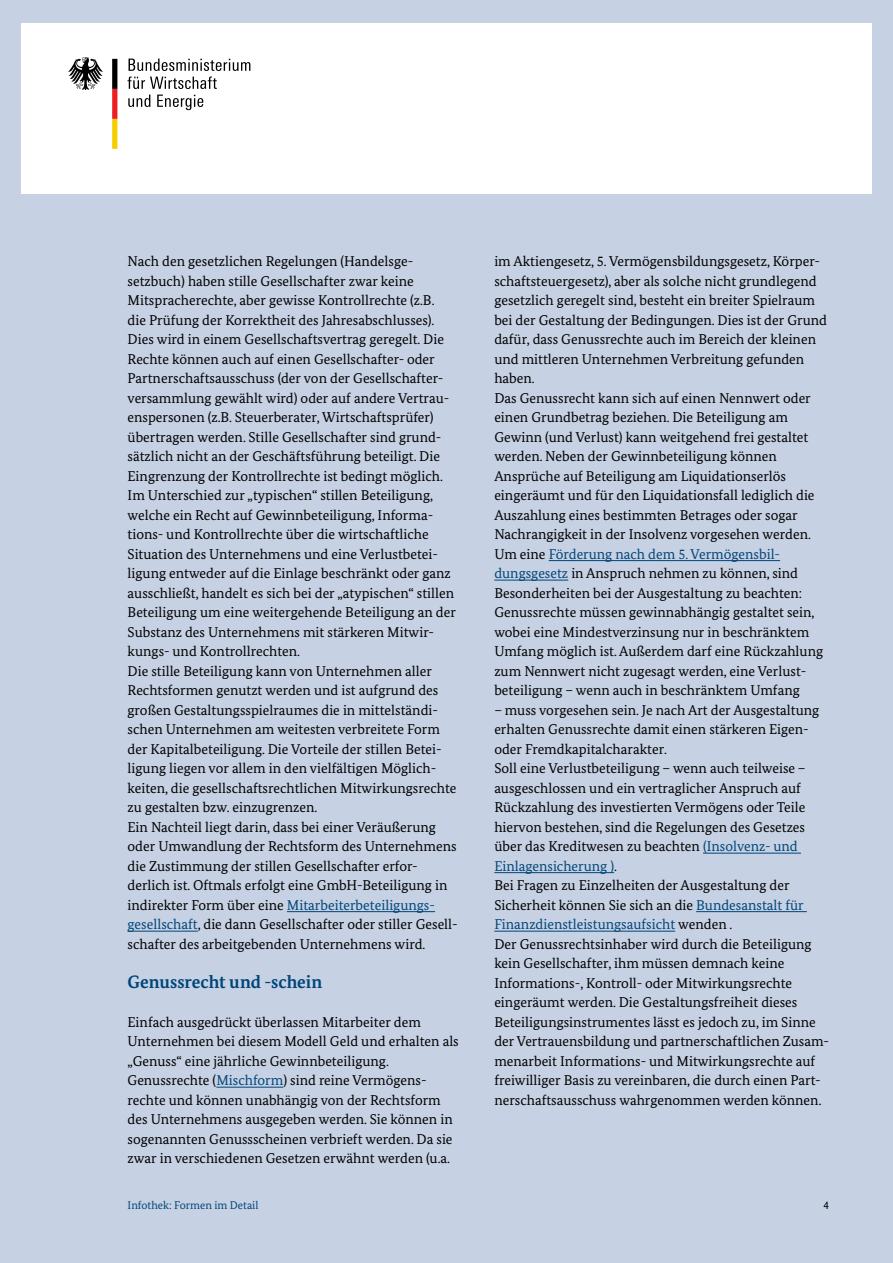
<style>
.page{position:relative;width:893px;height:1263px;background:#c6d1e3}
.page>*{position:absolute;margin:0;border:0;box-sizing:border-box;transform-origin:0 0}
.t1{font:700 18px "Bundes Serif";letter-spacing:-.005em;color:#004579}
.Absatz{font:14.25px/19.5px "Bundes Serif";color:#000}
.t2{font:11.25px "Bundes Serif";color:#004579}
.t3{font:11.25px "Bundes Sans";color:#000}
.s1{color:#004579}
</style>
<div class="page">
<div style="left:21px;top:23px;width:851px;height:170px;background:#fff"></div>
<svg style="left:68px;top:57px;width:35px;height:33px"></svg>
<svg style="left:112px;top:59px;width:5px;height:90px"></svg>
<svg style="left:127px;top:59px;width:123px;height:30px"></svg>
<svg style="left:128px;top:95px;width:22px;height:12px"></svg>
<svg style="left:157px;top:95px;width:46px;height:15px"></svg>
<hr style="left:287px;top:911px;width:148px;height:1px;background:#004579">
<hr style="left:128px;top:931px;width:70px;height:1px;background:#004579">
<hr style="left:216px;top:1087px;width:67px;height:1px;background:#004579">
<hr style="left:549px;top:560px;width:231px;height:1px;background:#004579">
<hr style="left:494px;top:580px;width:74px;height:1px;background:#004579">
<hr style="left:703px;top:853px;width:98px;height:1px;background:#004579">
<hr style="left:494px;top:872px;width:120px;height:1px;background:#004579">
<hr style="left:696px;top:911px;width:111px;height:1px;background:#004579">
<hr style="left:494px;top:931px;width:181px;height:1px;background:#004579">
<p class="Absatz" style="left:128px;top:251px;width:323px">Nach den gesetzlichen Regelungen (Handelsge&shy;setzbuch) haben stille Gesellschafter zwar keine Mitspracherechte, aber gewisse Kontrollrechte (z.B. die Prüfung der Korrektheit des Jahresabschlusses).<br>Dies wird in einem Gesellschaftsvertrag geregelt. Die Rechte können auch auf einen Gesellschafter- oder Partnerschaftsausschuss (der von der Gesellschafter&shy;versammlung gewählt wird) oder auf andere Vertrau&shy;enspersonen (z.B. Steuerberater, Wirtschaftsprüfer) übertragen werden. Stille Gesellschafter sind grund&shy;sätzlich nicht an der Geschäftsführung beteiligt. Die Eingrenzung der Kontrollrechte ist bedingt möglich.</p>
<p class="Absatz" style="left:128px;top:485px;width:330px">Im Unterschied zur „typischen“ stillen Beteiligung, welche ein Recht auf Gewinnbeteiligung, Informa&shy;tions- und Kontrollrechte über die wirtschaftliche Situation des Unternehmens und eine Verlustbetei&shy;ligung entweder auf die Einlage beschränkt oder ganz ausschließt, handelt es sich bei der „atypischen“ stillen Beteiligung um eine weitergehende Beteiligung an der Substanz des Unternehmens mit stärkeren Mitwir&shy;kungs- und Kontrollrechten.</p>
<p class="Absatz" style="left:128px;top:661px;width:330px">Die stille Beteiligung kann von Unternehmen aller Rechtsformen genutzt werden und ist aufgrund des großen Gestaltungsspielraumes die in mittelständi&shy;schen Unternehmen am weitesten verbreitete Form der Kapitalbeteiligung. Die Vorteile der stillen Betei&shy;ligung liegen vor allem in den vielfältigen Möglich&shy;keiten, die gesellschaftsrechtlichen Mitwirkungsrechte zu gestalten bzw. einzugrenzen.</p>
<p class="Absatz" style="left:128px;top:817px;width:332px">Ein Nachteil liegt darin, dass bei einer Veräußerung oder Umwandlung der Rechtsform des Unternehmens die Zustimmung der stillen Gesellschafter erfor&shy;derlich ist. Oftmals erfolgt eine GmbH-Beteiligung in indirekter Form über eine <span class="s1">Mitarbeiterbeteiligungs&shy;gesellschaft</span>, die dann Gesellschafter oder stiller Gesell&shy;schafter des arbeitgebenden Unternehmens wird.</p>
<h3 class="t1" style="left:128px;top:971px;width:196px">Genussrecht und -schein</h3>
<p class="Absatz" style="left:128px;top:1012px;width:333px">Einfach ausgedrückt überlassen Mitarbeiter dem<br>Unternehmen bei diesem Modell Geld und erhalten als „Genuss“ eine jährliche Gewinnbeteiligung.</p>
<p class="Absatz" style="left:128px;top:1070px;width:327px">Genussrechte (<span class="s1">Mischform</span>) sind reine Vermögens&shy;rechte und können unabhängig von der Rechtsform des Unternehmens ausgegeben werden. Sie können in sogenannten Genussscheinen verbrieft werden. Da sie zwar in verschiedenen Gesetzen erwähnt werden (u.a.</p>
<p class="Absatz" style="left:494px;top:251px;width:334px">im Aktiengesetz, 5. Vermögensbildungsgesetz, Körper&shy;schaftsteuergesetz), aber als solche nicht grundlegend gesetzlich geregelt sind, besteht ein breiter Spielraum bei der Gestaltung der Bedingungen. Dies ist der Grund dafür, dass Genussrechte auch im Bereich der kleinen und mittleren Unternehmen Verbreitung gefunden haben.</p>
<p class="Absatz" style="left:494px;top:388px;width:322px">Das Genussrecht kann sich auf einen Nennwert oder einen Grundbetrag beziehen. Die Beteiligung am Gewinn (und Verlust) kann weitgehend frei gestaltet werden. Neben der Gewinnbeteiligung können Ansprüche auf Beteiligung am Liquidationserlös eingeräumt und für den Liquidationsfall lediglich die Auszahlung eines bestimmten Betrages oder sogar Nachrangigkeit in der Insolvenz vorgesehen werden.</p>
<p class="Absatz" style="left:494px;top:544px;width:330px">Um eine <span class="s1">Förderung nach dem 5. Vermögensbil&shy;dungsgesetz</span> in Anspruch nehmen zu können, sind Besonderheiten bei der Ausgestaltung zu beachten:<br>Genussrechte müssen gewinnabhängig gestaltet sein, wobei eine Mindestverzinsung nur in beschränktem Umfang möglich ist. Außerdem darf eine Rückzahlung zum Nennwert nicht zugesagt werden, eine Verlust&shy;beteiligung – wenn auch in beschränktem Umfang</p>
<p class="Absatz" style="left:494px;top:700px;width:326px">– muss vorgesehen sein. Je nach Art der Ausgestaltung erhalten Genussrechte damit einen stärkeren Eigen&shy;oder Fremdkapitalcharakter.</p>
<p class="Absatz" style="left:494px;top:758px;width:313px">Soll eine Verlustbeteiligung – wenn auch teilweise – ausgeschlossen und ein vertraglicher Anspruch auf Rückzahlung des investierten Vermögens oder Teile hiervon bestehen, sind die Regelungen des Gesetzes über das Kreditwesen zu beachten <span class="s1">(Insolvenz- und Einlagensicherung )</span>.</p>
<p class="Absatz" style="left:494px;top:875px;width:311px">Bei Fragen zu Einzelheiten der Ausgestaltung der<br>Sicherheit können Sie sich an die <span class="s1">Bundesanstalt für<br>Finanzdienstleistungsaufsicht</span> wenden .</p>
<p class="Absatz" style="left:494px;top:934px;width:336px">Der Genussrechtsinhaber wird durch die Beteiligung kein Gesellschafter, ihm müssen demnach keine Informations-, Kontroll- oder Mitwirkungsrechte eingeräumt werden. Die Gestaltungsfreiheit dieses Beteiligungsinstrumentes lässt es jedoch zu, im Sinne der Vertrauensbildung und partnerschaftlichen Zusam&shy;menarbeit Informations- und Mitwirkungsrechte auf freiwilliger Basis zu vereinbaren, die durch einen Part&shy;nerschaftsausschuss wahrgenommen werden können.</p>
<p class="t2" style="left:128px;top:1198px;width:132px">Infothek: Formen im Detail</p>
<p class="t3" style="left:824px;top:1198px;width:7px">4</p>
</div>
